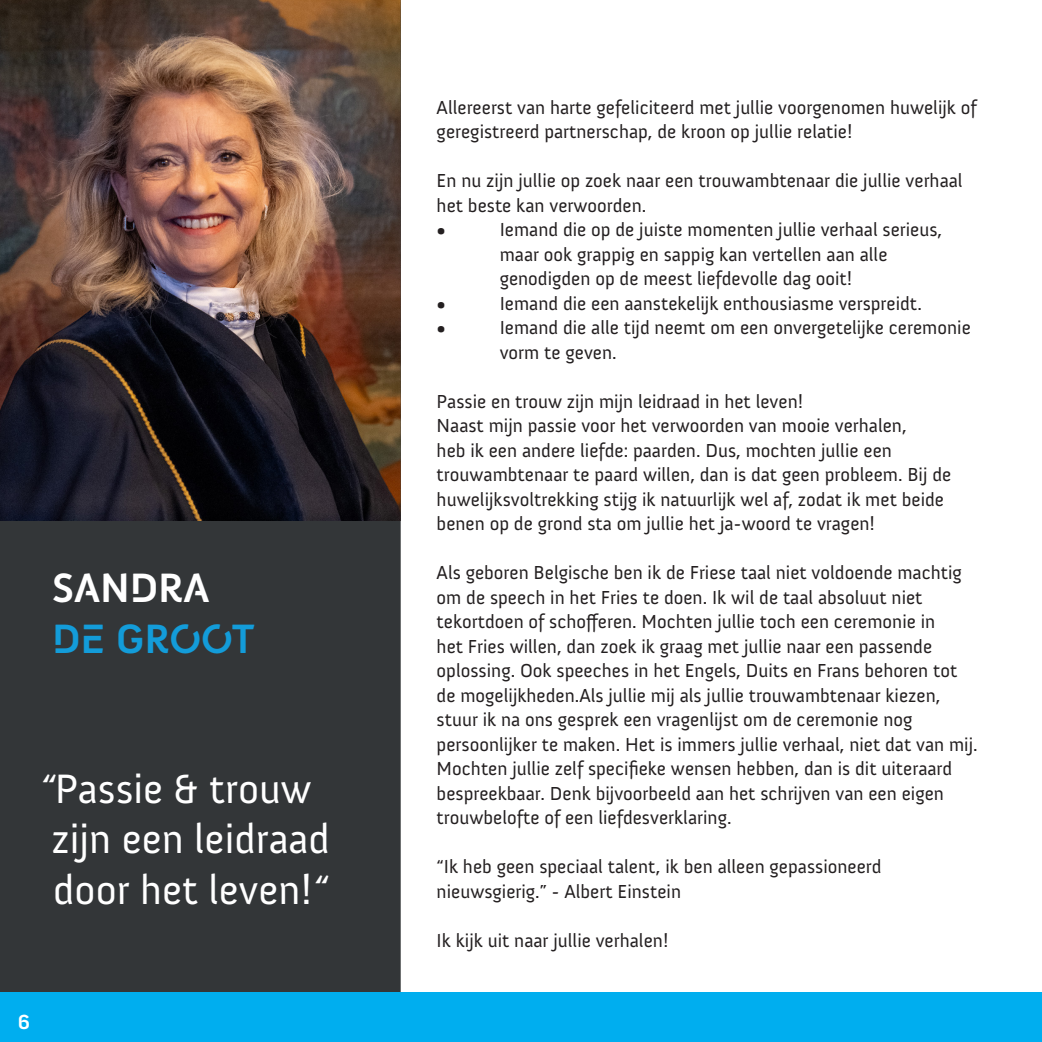
<style>
.page{position:relative;width:1042px;height:1042px;background:#fff}
.page>*{position:absolute;margin:0;border:0;box-sizing:border-box;transform-origin:0 0}
.t1{font:42px/50.4px "Anivers";color:#fff}
.t2{font:42px/50.4px "NOARDEAST Caps";color:#139cd9}
.t3{font:21px "NOARDEAST Caps";color:#fff}
.voorsteltekst{font:19.25px/24.5px "Anivers";color:#231f20}
.s1{color:#fff}
.s2{font-style:italic}
</style>
<div class="page">
<div style="left:0;top:0;width:401px;height:1014px;background:#333638"></div>
<div style="left:0;top:992px;width:1042px;height:50px;background:#00aeef"></div>
<img style="left:0;top:0;width:401px;height:521px">
<p class="t2" style="left:52px;top:563px;width:204px"><span class="s1">SANDRA<br></span>DE GROOT</p>
<p class="t1" style="left:40px;top:764px;width:291px"><span class="s2">“</span>Passie &amp; trouw zijn een leidraad door het leven!<span class="s2">“</span></p>
<p class="t3" style="left:18px;top:1009px;width:14px">6</p>
<p class="voorsteltekst" style="left:437px;top:95px;width:542px">Allereerst van harte gefeliciteerd met jullie voorgenomen huwelijk of geregistreerd partnerschap, de kroon op jullie relatie!</p>
<p class="voorsteltekst" style="left:437px;top:169px;width:527px">En nu zijn jullie op zoek naar een trouwambtenaar die jullie verhaal het beste kan verwoorden.</p>
<p class="voorsteltekst" style="left:437px;top:218px;width:11px">•</p>
<p class="voorsteltekst" style="left:500px;top:218px;width:444px">Iemand die op de juiste momenten jullie verhaal serieus, maar ook grappig en sappig kan vertellen aan alle genodigden op de meest liefdevolle dag ooit!</p>
<p class="voorsteltekst" style="left:437px;top:291px;width:11px">•</p>
<p class="voorsteltekst" style="left:500px;top:291px;width:424px">Iemand die een aanstekelijk enthousiasme verspreidt.</p>
<p class="voorsteltekst" style="left:437px;top:316px;width:11px">•</p>
<p class="voorsteltekst" style="left:500px;top:316px;width:473px">Iemand die alle tijd neemt om een onvergetelijke ceremonie vorm te geven.</p>
<p class="voorsteltekst" style="left:437px;top:389px;width:368px">Passie en trouw zijn mijn leidraad in het leven!</p>
<p class="voorsteltekst" style="left:437px;top:414px;width:516px">Naast mijn passie voor het verwoorden van mooie verhalen,<br>heb ik een andere liefde: paarden. Dus, mochten jullie een trouwambtenaar te paard willen, dan is dat geen probleem. Bij de huwelijksvoltrekking stijg ik natuurlijk wel af, zodat ik met beide benen op de grond sta om jullie het ja-woord te vragen!</p>
<p class="voorsteltekst" style="left:437px;top:561px;width:542px">Als geboren Belgische ben ik de Friese taal niet voldoende machtig om de speech in het Fries te doen. Ik wil de taal absoluut niet tekortdoen of schofferen. Mochten jullie toch een ceremonie in<br>het Fries willen, dan zoek ik graag met jullie naar een passende oplossing. Ook speeches in het Engels, Duits en Frans behoren tot de mogelijkheden.Als jullie mij als jullie trouwambtenaar kiezen, stuur ik na ons gesprek een vragenlijst om de ceremonie nog persoonlijker te maken. Het is immers jullie verhaal, niet dat van mij.<br>Mochten jullie zelf specifieke wensen hebben, dan is dit uiteraard bespreekbaar. Denk bijvoorbeeld aan het schrijven van een eigen trouwbelofte of een liefdesverklaring.</p>
<p class="voorsteltekst" style="left:437px;top:855px;width:446px">“Ik heb geen speciaal talent, ik ben alleen gepassioneerd nieuwsgierig.” - Albert Einstein</p>
<p class="voorsteltekst" style="left:437px;top:928px;width:233px">Ik kijk uit naar jullie verhalen!</p>
</div>
